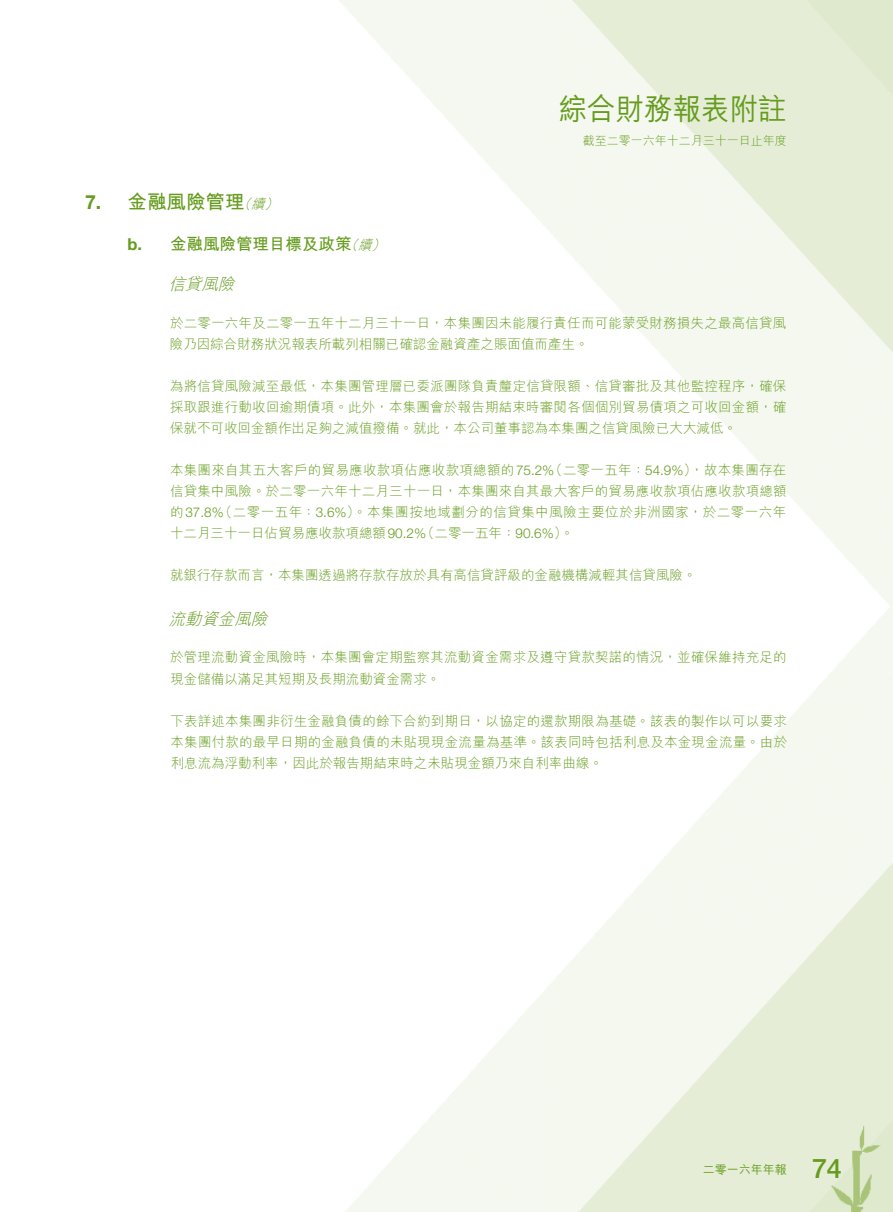
<style>
.page{position:relative;width:893px;height:1212px;background:#fff}
.page>*{position:absolute;margin:0;border:0;box-sizing:border-box;transform-origin:0 0}
.t1{font:500 30px "M Hei HK";color:#659c1d;scale:.95 1}
.t2{font:500 27px "Helvetica Neue LT Std";color:#659c1d}
.t3{font:700 19.5px "M Hei HK";color:#659c1d}
.t4{font:700 19.5px "Helvetica Neue LT Std";color:#659c1d}
.t5{font:700 16.5px "M Hei HK";color:#659c1d}
.t6{font:italic 300 16.5px "M Hei HK";color:#659c1d}
.t7{font:700 16.5px "Helvetica Neue LT Std";color:#659c1d}
.t8{font:300 13.5px/21px "M Hei HK";letter-spacing:.015em;color:#659c1d}
.t9{font:300 13.5px "M Hei HK";letter-spacing:.04em;color:#659c1d}
.t10{font:italic 300 13.5px "M Hei HK";color:#659c1d}
.t11{font:300 13.5px "Helvetica Neue LT Std";color:#659c1d}
.t12{font:300 12px "M Hei HK";color:#659c1d}
.t13{font:500 12px "M Hei HK";color:#659c1d}
.s1{font-family:"Helvetica Neue LT Std"}
.s2{font-family:"M Hei HK"}
</style>
<div class="page">
<h3 class="t4" style="left:85px;top:190px;width:18px">7.</h3>
<h3 class="t3" style="left:128px;top:187px;width:118px">金融風險管理</h3>
<p class="t10" style="left:251px;top:197px;width:19px">續</p>
<p class="t10" style="left:238px;top:197px;width:19px">（</p>
<p class="t10" style="left:265px;top:197px;width:19px">(</p>
<p class="t7" style="left:128px;top:233px;width:16px">b.</p>
<p class="t5" style="left:170px;top:232px;width:183px">金融風險管理目標及政策</p>
<p class="t10" style="left:358px;top:238px;width:19px">續</p>
<p class="t10" style="left:345px;top:238px;width:19px">（</p>
<p class="t10" style="left:372px;top:238px;width:19px">(</p>
<h1 class="t1" style="left:559px;top:88px;width:241px">綜合財務報表附註</h1>
<p class="t12" style="left:583px;top:134px;width:206px">截至二零一六年十二月三十一日止年度</p>
<p class="t6" style="left:168px;top:276px;width:72px">信貸風險</p>
<p class="t8" style="left:170px;top:312px;width:618px">於二零一六年及二零一五年十二月三十一日，本集團因未能履行責任而可能蒙受財務損失之最高信貸風險乃因綜合財務狀況報表所載列相關已確認金融資產之賬面值而產生。</p>
<p class="t8" style="left:170px;top:375px;width:618px;text-align:justify">為將信貸風險減至最低，本集團管理層已委派團隊負責釐定信貸限額、信貸審批及其他監控程序，確保採取跟進行動收回逾期債項。此外，本集團會於報告期結束時審閱各個個別貿易債項之可收回金額，確保就不可收回金額作出足夠之減值撥備。就此，本公司董事認為本集團之信貸風險已大大減低。</p>
<p class="t8" style="left:549px;top:459px;width:239px">（二零一五年：<span class="s1">54.9%</span> ，）故本集團存在</p>
<p class="t8" style="left:170px;top:459px;width:386px">本集團來自其五大客戶的貿易應收款項佔應收款項總額的<span class="s1">75.2%</span></p>
<p class="t8" style="left:170px;top:480px;width:618px">信貸集中風險。於二零一六年十二月三十一日，本集團來自其最大客戶的貿易應收款項佔應收款項總額</p>
<p class="t9" style="left:219px;top:505px;width:569px">（二零一五年：<span class="s1">3.6%</span>）。本集團按地域劃分的信貸集中風險主要位於非洲國家，於二零一六年</p>
<p class="t11" style="left:170px;top:504px;width:55px"><span class="s2">的</span>37.8%</p>
<p class="t8" style="left:421px;top:522px;width:155px">（二零一五年：<span class="s1">90.6%</span> 。(</p>
<p class="t8" style="left:170px;top:522px;width:257px">十二月三十一日佔貿易應收款項總額<span class="s1">90.2%</span></p>
<p class="t8" style="left:170px;top:564px;width:528px">就銀行存款而言，本集團透過將存款存放於具有高信貸評級的金融機構減輕其信貸風險。</p>
<p class="t6" style="left:168px;top:610px;width:105px">流動資金風險</p>
<p class="t8" style="left:170px;top:647px;width:618px">於管理流動資金風險時，本集團會定期監察其流動資金需求及遵守貸款契諾的情況，並確保維持充足的現金儲備以滿足其短期及長期流動資金需求。</p>
<p class="t8" style="left:170px;top:710px;width:618px;text-align:justify">下表詳述本集團非衍生金融負債的餘下合約到期日，以協定的還款期限為基礎。該表的製作以可以要求本集團付款的最早日期的金融負債的未貼現現金流量為基準。該表同時包括利息及本金現金流量。由於利息流為浮動利率，因此於報告期結束時之未貼現金額乃來自利率曲線。</p>
<p class="t13" style="left:703px;top:1161px;width:86px">二零一六年年報</p>
<h2 class="t2" style="left:812px;top:1152px;width:31px">74</h2>
</div>
